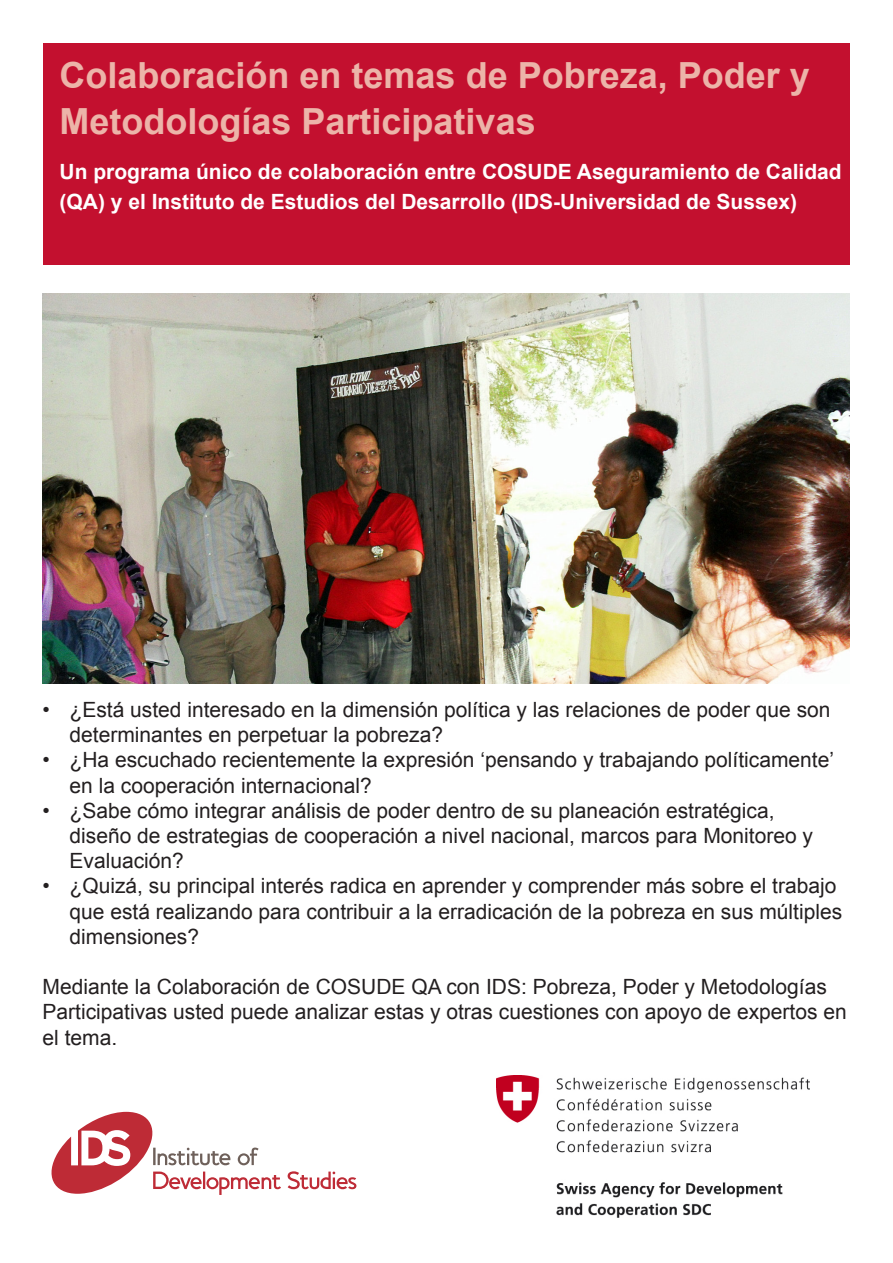
<style>
.page{position:relative;width:893px;height:1263px;background:#fff}
.page>*{position:absolute;margin:0;border:0;box-sizing:border-box;transform-origin:0 0}
.t1{font:700 36px/46.5px "Arial";color:#ecb4a9}
.t2{font:21px/25.2px "Arial";color:#231f20}
.t3{font:700 21px/30px "Arial";color:#fff}
</style>
<div class="page">
<img style="left:43px;top:293px;width:807px;height:391px">
<div style="left:43px;top:43px;width:807px;height:221px;background:#c3102f"></div>
<svg style="left:51px;top:1112px;width:230px;height:83px"></svg>
<svg style="left:288px;top:1171px;width:68px;height:18px"></svg>
<img style="left:496px;top:1076px;width:313px;height:141px">
<p class="t1" style="left:60px;top:53px;width:752px">Colaboración en temas de Pobreza, Poder y<br>Metodologías Participativas</p>
<p class="t3" style="left:60px;top:158px;width:784px">Un programa único de colaboración entre COSUDE Aseguramiento de Calidad (QA) y el Instituto de Estudios del Desarrollo (IDS-Universidad de Sussex)</p>
<p class="t2" style="left:70px;top:697px;width:763px;text-indent:-27px">• ¿Está usted interesado en la dimensión política y las relaciones de poder que son determinantes en perpetuar la pobreza?</p>
<p class="t2" style="left:70px;top:748px;width:766px;text-indent:-27px">• ¿Ha escuchado recientemente la expresión ‘pensando y trabajando políticamente’ en la cooperación internacional?</p>
<p class="t2" style="left:70px;top:798px;width:745px;text-indent:-27px">• ¿Sabe cómo integrar análisis de poder dentro de su planeación estratégica, diseño de estrategias de cooperación a nivel nacional, marcos para Monitoreo y<br>Evaluación?</p>
<p class="t2" style="left:70px;top:874px;width:774px;text-indent:-27px">• ¿Quizá, su principal interés radica en aprender y comprender más sobre el trabajo que está realizando para contribuir a la erradicación de la pobreza en sus múltiples dimensiones?</p>
<p class="t2" style="left:43px;top:974px;width:806px">Mediante la Colaboración de COSUDE QA con IDS: Pobreza, Poder y Metodologías<br>Participativas usted puede analizar estas y otras cuestiones con apoyo de expertos en el tema.</p>
</div>
